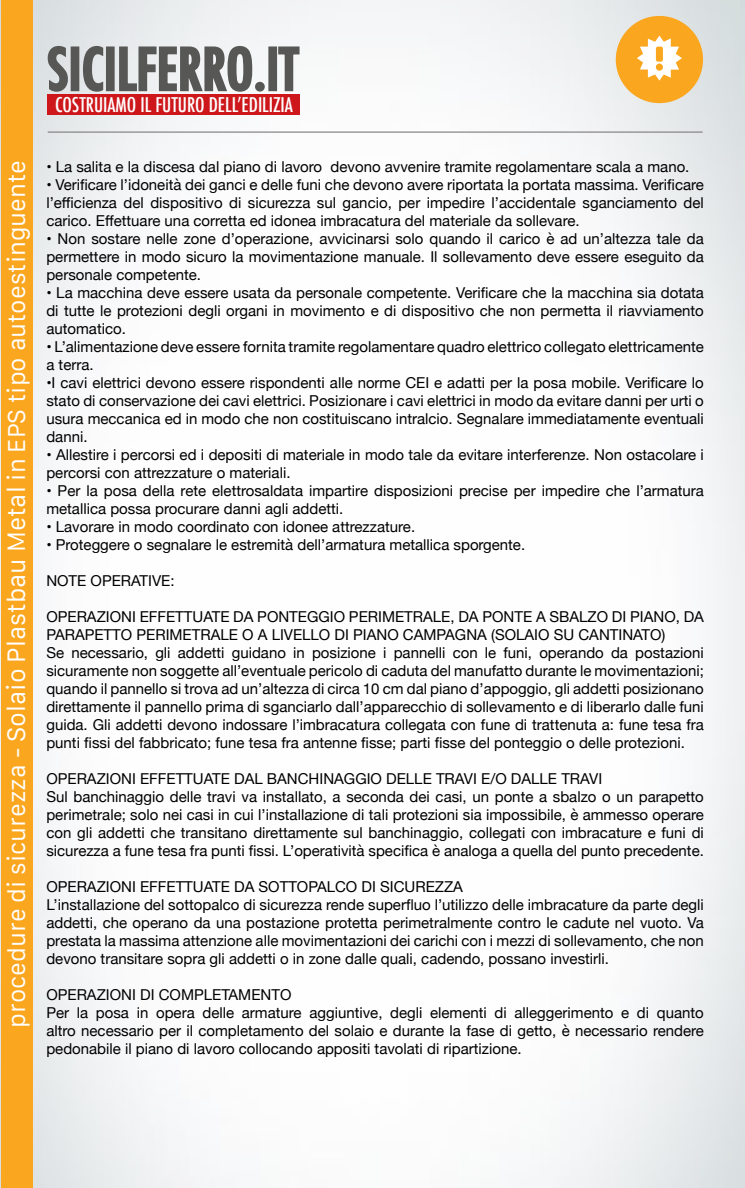
<style>
.page{position:relative;width:745px;height:1188px;background:#fff}
.page>*{position:absolute;margin:0;border:0;box-sizing:border-box;transform-origin:0 0}
.t1{font:25.38px "San Francisco Text";color:#fff}
.t2{font:500 condensed 19.75px "Futura";color:#fff}
.t3{font:15px/18px "Helvetica Neue";color:#000}
.s1{font-size:26.25px}
</style>
<div class="page">
<img style="left:0;top:1px;width:744px;height:1186px">
<svg style="left:46px;top:44px;width:255px;height:50px"></svg>
<div style="left:48px;top:94px;width:252px;height:20px;background:#cd171a"></div>
<hr style="left:48px;top:131px;width:654px;height:2px;background:#878787">
<div style="left:615px;top:16px;width:87px;height:87px;background:#faa61f;border-radius:50%"></div>
<svg style="left:637px;top:36px;width:44px;height:45px"></svg>
<div style="left:1px;top:1px;width:31px;height:1186px;background:#faa61f"></div>
<h2 class="t2" style="left:55px;top:91px;width:239px">COSTRUIAMO IL FUTURO DELL’EDILIZIA</h2>
<h1 class="t1" style="left:1px;top:1027px;width:869px;rotate:-90deg">procedure di sicurezza - <span class="s1">Solaio Plastbau Metal</span> in EPS tipo autoestinguente</h1>
<p class="t3" style="left:46px;top:158px;width:644px">• La salita e la discesa dal piano di lavoro devono avvenire tramite regolamentare scala a mano.</p>
<p class="t3" style="left:46px;top:176px;width:658px;text-align:justify">• Verificare l’idoneità dei ganci e delle funi che devono avere riportata la portata massima. Verificare l’efficienza del dispositivo di sicurezza sul gancio, per impedire l’accidentale sganciamento del carico. Effettuare una corretta ed idonea imbracatura del materiale da sollevare.</p>
<p class="t3" style="left:46px;top:230px;width:658px;text-align:justify">• Non sostare nelle zone d’operazione, avvicinarsi solo quando il carico è ad un’altezza tale da permettere in modo sicuro la movimentazione manuale. Il sollevamento deve essere eseguito da personale competente.</p>
<p class="t3" style="left:46px;top:284px;width:658px;text-align:justify">• La macchina deve essere usata da personale competente. Verificare che la macchina sia dotata di tutte le protezioni degli organi in movimento e di dispositivo che non permetta il riavviamento automatico.</p>
<p class="t3" style="left:46px;top:338px;width:658px">• L’alimentazione deve essere fornita tramite regolamentare quadro elettrico collegato elettricamente a terra.</p>
<p class="t3" style="left:46px;top:374px;width:658px;text-align:justify">•I cavi elettrici devono essere rispondenti alle norme CEI e adatti per la posa mobile. Verificare lo stato di conservazione dei cavi elettrici. Posizionare i cavi elettrici in modo da evitare danni per urti o usura meccanica ed in modo che non costituiscano intralcio. Segnalare immediatamente eventuali danni.</p>
<p class="t3" style="left:46px;top:446px;width:658px">• Allestire i percorsi ed i depositi di materiale in modo tale da evitare interferenze. Non ostacolare i percorsi con attrezzature o materiali.</p>
<p class="t3" style="left:46px;top:482px;width:658px">• Per la posa della rete elettrosaldata impartire disposizioni precise per impedire che l’armatura metallica possa procurare danni agli addetti.</p>
<p class="t3" style="left:46px;top:518px;width:370px">• Lavorare in modo coordinato con idonee attrezzature.</p>
<p class="t3" style="left:46px;top:536px;width:480px">• Proteggere o segnalare le estremità dell’armatura metallica sporgente.</p>
<p class="t3" style="left:46px;top:572px;width:130px">NOTE OPERATIVE:</p>
<p class="t3" style="left:46px;top:608px;width:658px">OPERAZIONI EFFETTUATE DA PONTEGGIO PERIMETRALE, DA PONTE A SBALZO DI PIANO, DA PARAPETTO PERIMETRALE O A LIVELLO DI PIANO CAMPAGNA (SOLAIO SU CANTINATO)<br>Se necessario, gli addetti guidano in posizione i pannelli con le funi, operando da postazioni sicuramente non soggette all’eventuale pericolo di caduta del manufatto durante le movimentazioni; quando il pannello si trova ad un’altezza di circa 10 cm dal piano d’appoggio, gli addetti posizionano direttamente il pannello prima di sganciarlo dall’apparecchio di sollevamento e di liberarlo dalle funi guida. Gli addetti devono indossare l’imbracatura collegata con fune di trattenuta a: fune tesa fra punti fissi del fabbricato; fune tesa fra antenne fisse; parti fisse del ponteggio o delle protezioni.</p>
<p class="t3" style="left:46px;top:770px;width:658px">OPERAZIONI EFFETTUATE DAL BANCHINAGGIO DELLE TRAVI E/O DALLE TRAVI<br>Sul banchinaggio delle travi va installato, a seconda dei casi, un ponte a sbalzo o un parapetto perimetrale; solo nei casi in cui l’installazione di tali protezioni sia impossibile, è ammesso operare con gli addetti che transitano direttamente sul banchinaggio, collegati con imbracature e funi di sicurezza a fune tesa fra punti fissi. L’operatività specifica è analoga a quella del punto precedente.</p>
<p class="t3" style="left:46px;top:878px;width:658px">OPERAZIONI EFFETTUATE DA SOTTOPALCO DI SICUREZZA<br>L’installazione del sottopalco di sicurezza rende superfluo l’utilizzo delle imbracature da parte degli addetti, che operano da una postazione protetta perimetralmente contro le cadute nel vuoto. Va prestata la massima attenzione alle movimentazioni dei carichi con i mezzi di sollevamento, che non devono transitare sopra gli addetti o in zone dalle quali, cadendo, possano investirli.</p>
<p class="t3" style="left:46px;top:986px;width:658px">OPERAZIONI DI COMPLETAMENTO<br>Per la posa in opera delle armature aggiuntive, degli elementi di alleggerimento e di quanto altro necessario per il completamento del solaio e durante la fase di getto, è necessario rendere pedonabile il piano di lavoro collocando appositi tavolati di ripartizione.</p>
</div>
